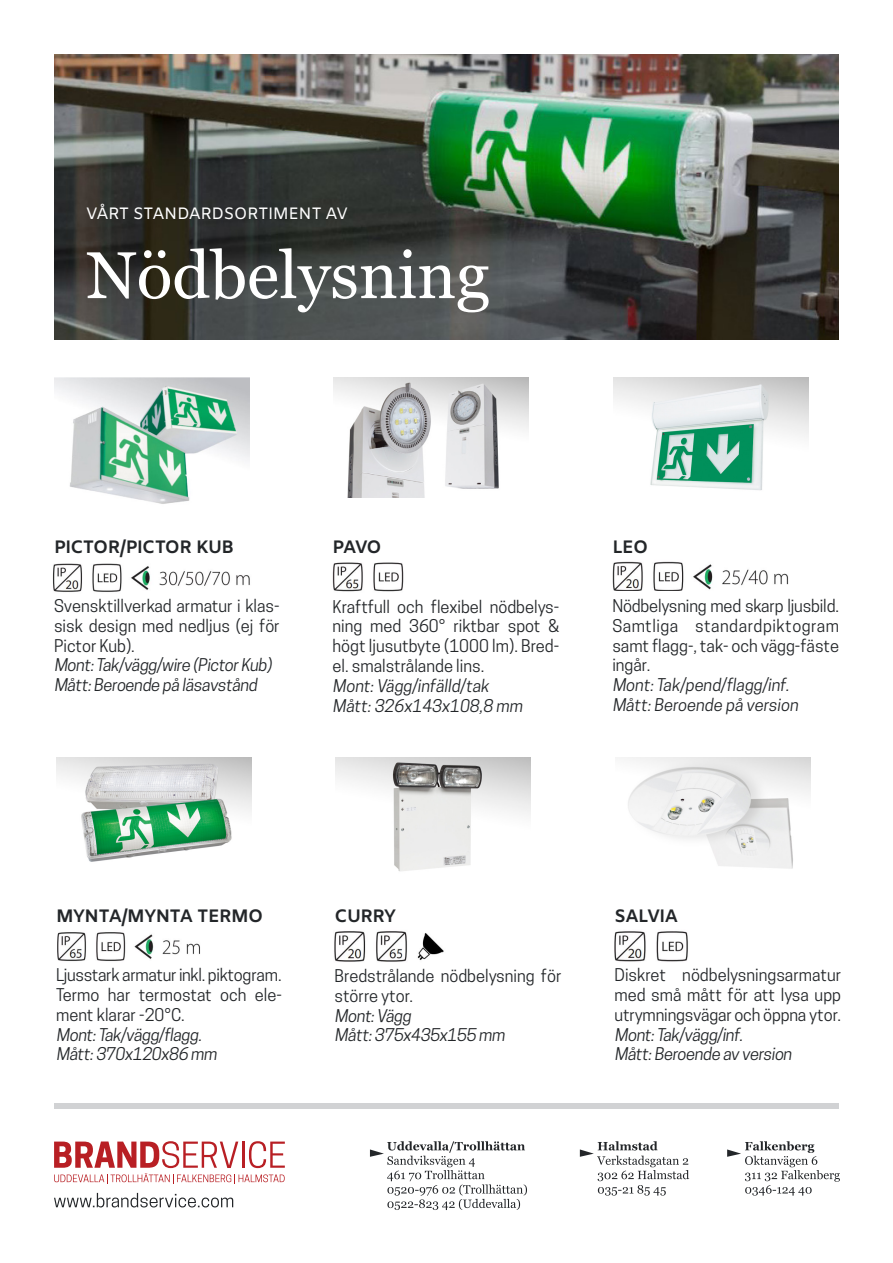
<style>
.page{position:relative;width:893px;height:1263px;background:#fff}
.page>*{position:absolute;margin:0;border:0;box-sizing:border-box;transform-origin:0 0}
.t1{font:66px "Georgia";color:#fff}
.t2{font:700 18px "Amiko";letter-spacing:-.03em;color:#232629}
.t3{font:16.5px/19.8px "Cooper Hewitt";color:#232629;text-align:justify}
.t4{font:16.5px "Amiko";letter-spacing:-.03em;color:#fff}
</style>
<div class="page">
<div style="left:54px;top:1103px;width:785px;height:6px;background:#d1d2d4"></div>
<img style="left:332px;top:562px;width:72px;height:30px">
<svg style="left:54px;top:1141px;width:231px;height:42px"></svg>
<svg style="left:370px;top:1141px;width:157px;height:69px"></svg>
<svg style="left:727px;top:1141px;width:113px;height:54px"></svg>
<svg style="left:54px;top:1193px;width:179px;height:14px"></svg>
<svg style="left:580px;top:1141px;width:109px;height:54px"></svg>
<img style="left:54px;top:377px;width:195px;height:127px">
<img style="left:53px;top:563px;width:197px;height:29px">
<img style="left:334px;top:377px;width:195px;height:120px">
<img style="left:613px;top:377px;width:195px;height:113px">
<img style="left:612px;top:561px;width:177px;height:30px">
<img style="left:334px;top:931px;width:110px;height:31px">
<img style="left:56px;top:757px;width:195px;height:105px">
<img style="left:57px;top:932px;width:143px;height:29px">
<img style="left:336px;top:757px;width:195px;height:115px">
<img style="left:621px;top:757px;width:190px;height:112px">
<img style="left:614px;top:931px;width:74px;height:31px">
<img style="left:54px;top:54px;width:785px;height:285px">
<p class="t4" style="left:86px;top:204px;width:264px">VÅRT STANDARDSORTIMENT AV</p>
<p class="t1" style="left:86px;top:235px;width:405px">Nödbelysning</p>
<p class="t2" style="left:54px;top:536px;width:182px">PICTOR/PICTOR KUB</p>
<p class="t3" style="left:54px;top:596px;width:227px">Svensktillverkad armatur i klas&shy;sisk design med nedljus (ej för Pictor Kub).</p>
<p class="t3" style="left:54px;top:655px;width:222px">Mont:Tak/vägg/wire (PictorKub)</p>
<p class="t3" style="left:54px;top:675px;width:207px">Mått:Beroende på läsavstånd</p>
<p class="t2" style="left:332px;top:536px;width:51px">PAVO</p>
<p class="t3" style="left:332px;top:596px;width:228px">Kraftfull och flexibel nödbelys&shy;ning med 360° riktbar spot &amp; högt ljusutbyte (1000 lm). Bred&shy;el. smalstrålande lins.</p>
<p class="t3" style="left:332px;top:676px;width:160px">Mont:Vägg/infälld/tak</p>
<p class="t3" style="left:332px;top:695px;width:194px">Mått:326x143x108,8 mm</p>
<p class="t2" style="left:612px;top:536px;width:37px">LEO</p>
<p class="t3" style="left:612px;top:596px;width:228px">Nödbelysning med skarp ljusbild.<br>Samtliga standardpiktogram samt flagg-, tak- och vägg-fäste ingår.</p>
<p class="t3" style="left:612px;top:675px;width:181px">Mont:Tak/pend/flagg/inf.</p>
<p class="t3" style="left:612px;top:695px;width:190px">Mått:Beroende på version</p>
<p class="t2" style="left:56px;top:905px;width:209px">MYNTA/MYNTA TERMO</p>
<p class="t3" style="left:56px;top:965px;width:227px">Ljusstark armatur inkl. piktogram.<br>Termo har termostat och ele&shy;ment klarar -20°C.</p>
<p class="t3" style="left:56px;top:1024px;width:150px">Mont:Tak/vägg/flagg.</p>
<p class="t3" style="left:56px;top:1044px;width:165px">Mått:370x120x86 mm</p>
<p class="t2" style="left:335px;top:906px;width:63px">CURRY</p>
<p class="t3" style="left:335px;top:966px;width:228px">Bredstrålande nödbelysning för större ytor.</p>
<p class="t3" style="left:335px;top:1005px;width:81px">Mont:Vägg</p>
<p class="t3" style="left:335px;top:1025px;width:174px">Mått:375x435x155 mm</p>
<p class="t2" style="left:614px;top:905px;width:65px">SALVIA</p>
<p class="t3" style="left:614px;top:965px;width:228px">Diskret nödbelysningsarmatur med små mått för att lysa upp utrymningsvägar och öppna ytor.</p>
<p class="t3" style="left:614px;top:1024px;width:132px">Mont:Tak/vägg/inf.</p>
<p class="t3" style="left:614px;top:1044px;width:181px">Mått:Beroende av version</p>
</div>
